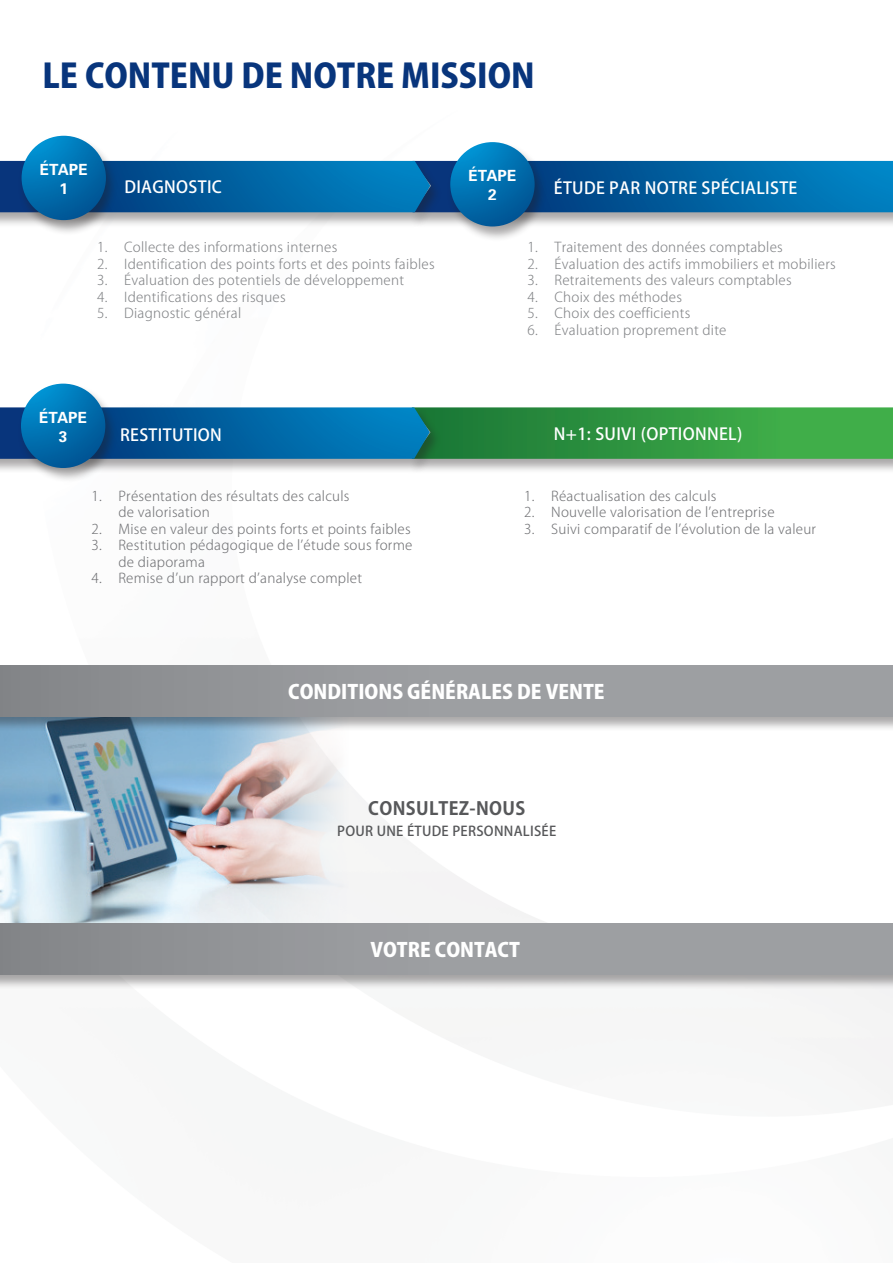
<style>
.page{position:relative;width:893px;height:1263px;background:#fff}
.page>*{position:absolute;margin:0;border:0;box-sizing:border-box;transform-origin:0 0}
.t1{font:800 33px "Koz Go Pr 6 N";color:#08357c}
.t2{font:800 19.5px "Koz Go Pr 6 N";color:#fff}
.t3{font:700 18px "Koz Go Pr 6 N";letter-spacing:.02em;color:#57585a}
.t4{font:500 16.5px "Koz Go Pr 6 N";letter-spacing:.02em;color:#fff}
.t5{font:700 15.45px/18.8px "Univers";color:#fff;text-align:center}
.t6{font:300 13.5px "Koz Go Pr 6 N";letter-spacing:.02em;color:#818386}
.t7{font:300 13.5px/16.5px "Koz Go Pr 6 N";letter-spacing:.02em;color:#717275}
.t8{font:500 13.5px "Koz Go Pr 6 N";letter-spacing:.02em;color:#57585a}
</style>
<div class="page">
<img style="left:0;top:733px;width:355px;height:189px">
<div style="left:409px;top:406px;width:484px;height:69px;background:#231f20;opacity:.39"></div>
<div style="left:0;top:406px;width:441px;height:69px;background:#231f20;opacity:.39"></div>
<svg style="left:0;top:407px;width:893px;height:52px;background:#1f836a"></svg>
<div style="left:17px;top:383px;width:100px;height:100px;background:#231f20;opacity:.39"></div>
<svg style="left:21px;top:384px;width:84px;height:84px;background:#006faf"></svg>
<div style="left:0;top:665px;width:893px;height:68px;background:#231f20;opacity:.39"></div>
<div style="left:0;top:665px;width:893px;height:52px;background:linear-gradient(to right,#8b8c90,#a4a5a9)"></div>
<div style="left:0;top:922px;width:893px;height:68px;background:#231f20;opacity:.39"></div>
<div style="left:0;top:923px;width:893px;height:52px;background:linear-gradient(to right,#8b8c90,#a4a5a9)"></div>
<div style="left:410px;top:160px;width:483px;height:68px;background:#231f20;opacity:.39"></div>
<div style="left:0;top:160px;width:442px;height:68px;background:#231f20;opacity:.39"></div>
<svg style="left:0;top:161px;width:893px;height:51px;background:#0061a2"></svg>
<div style="left:18px;top:135px;width:100px;height:100px;background:#231f20;opacity:.39"></div>
<svg style="left:22px;top:136px;width:84px;height:84px;background:#006faf"></svg>
<div style="left:446px;top:141px;width:101px;height:101px;background:#231f20;opacity:.39"></div>
<svg style="left:450px;top:142px;width:85px;height:84px;background:#0170af"></svg>
<h1 class="t1" style="left:43px;top:58px;width:494px">LE CONTENU DE NOTRE MISSION</h1>
<p class="t5" style="left:40px;top:160px;width:49px">ÉTAPE<br>1</p>
<p class="t5" style="left:468px;top:166px;width:49px">ÉTAPE<br>2</p>
<p class="t4" style="left:124px;top:178px;width:99px">DIAGNOSTIC</p>
<p class="t4" style="left:554px;top:179px;width:245px">ÉTUDE PAR NOTRE SPÉCIALISTE</p>
<p class="t6" style="left:97px;top:240px;width:242px">1. Collecte des informations internes</p>
<p class="t6" style="left:97px;top:256px;width:339px">2. Identification des points forts et des points faibles</p>
<p class="t6" style="left:97px;top:272px;width:308px">3. Évaluation des potentiels de développement</p>
<p class="t6" style="left:97px;top:289px;width:190px">4. Identifications des risques</p>
<p class="t6" style="left:97px;top:305px;width:146px">5. Diagnostic général</p>
<p class="t5" style="left:39px;top:407px;width:49px">ÉTAPE<br>3</p>
<p class="t4" style="left:120px;top:426px;width:103px">RESTITUTION</p>
<p class="t7" style="left:118px;top:488px;width:233px;text-indent:-27px">1. Présentation des résultats des calculs de valorisation</p>
<p class="t7" style="left:91px;top:521px;width:321px">2. Mise en valeur des points forts et points faibles</p>
<p class="t7" style="left:118px;top:537px;width:296px;text-indent:-27px">3. Restitution pédagogique de l’étude sous forme de diaporama</p>
<p class="t7" style="left:91px;top:570px;width:272px">4. Remise d’un rapport d’analyse complet</p>
<p class="t6" style="left:527px;top:240px;width:257px">1. Traitement des données comptables</p>
<p class="t6" style="left:527px;top:256px;width:310px">2. Évaluation des actifs immobiliers et mobiliers</p>
<p class="t6" style="left:527px;top:273px;width:266px">3. Retraitements des valeurs comptables</p>
<p class="t6" style="left:527px;top:289px;width:156px">4. Choix des méthodes</p>
<p class="t6" style="left:527px;top:306px;width:164px">5. Choix des coefficients</p>
<p class="t6" style="left:527px;top:322px;width:201px">6. Évaluation proprement dite</p>
<p class="t4" style="left:554px;top:424px;width:190px">N+1: SUIVI (OPTIONNEL)</p>
<p class="t7" style="left:524px;top:488px;width:194px">1. Réactualisation des calculs</p>
<p class="t7" style="left:524px;top:504px;width:252px">2. Nouvelle valorisation de l’entreprise</p>
<p class="t7" style="left:524px;top:521px;width:293px">3. Suivi comparatif de l’évolution de la valeur</p>
<h2 class="t2" style="left:288px;top:681px;width:318px">CONDITIONS GÉNÉRALES DE VENTE</h2>
<h3 class="t3" style="left:368px;top:798px;width:159px">CONSULTEZ-NOUS</h3>
<p class="t8" style="left:337px;top:823px;width:221px">POUR UNE ÉTUDE PERSONNALISÉE</p>
<h2 class="t2" style="left:370px;top:939px;width:151px">VOTRE CONTACT</h2>
</div>
